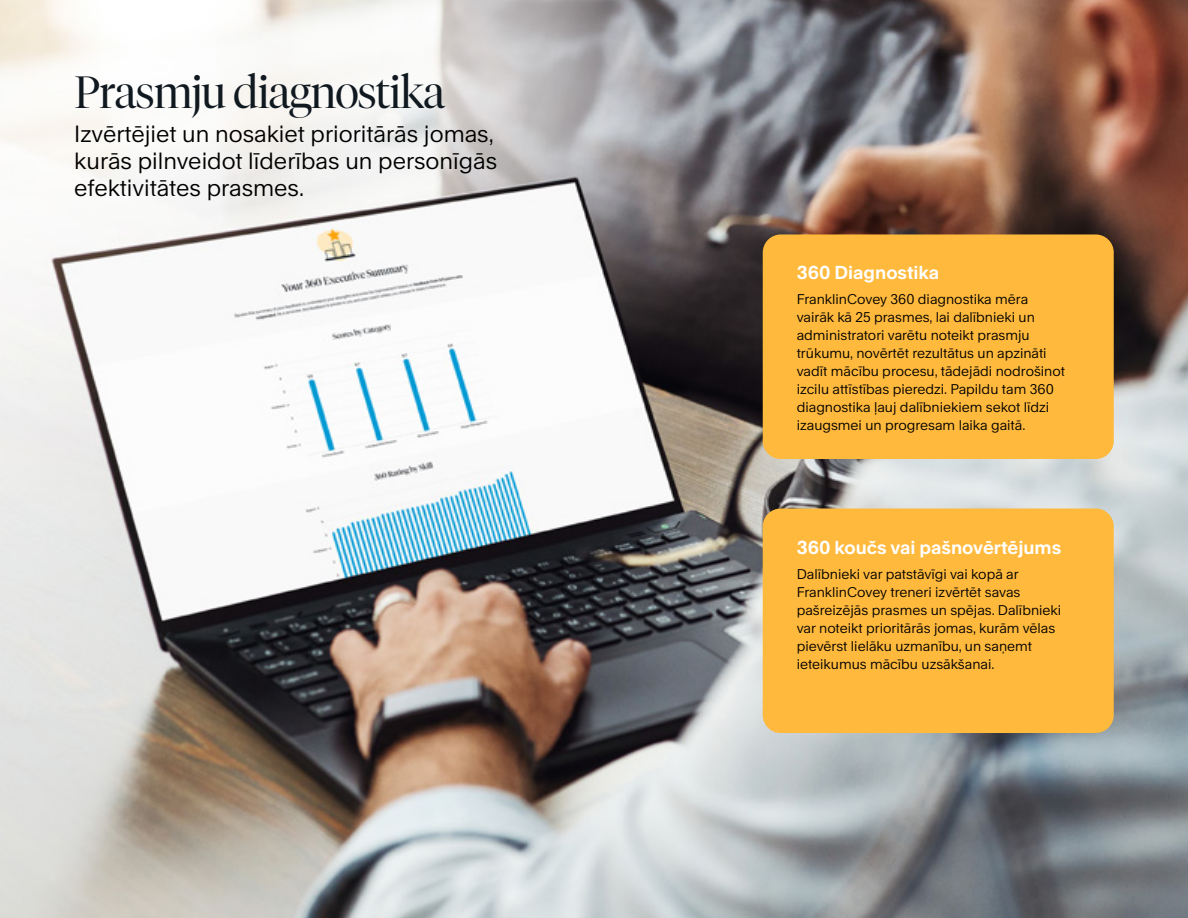
<style>
.page{position:relative;width:1188px;height:918px;background:#fff}
.page>*{position:absolute;margin:0;border:0;box-sizing:border-box;transform-origin:0 0}
.t1{font:300 45px "Tiempos Fine";letter-spacing:-.025em;color:#101820}
.t2{font:22.5px/27px "Rand";color:#000}
.t3{font:700 18px "Rand";color:#fff}
.t4{font:13.5px/18px "Rand";color:#000}
</style>
<div class="page">
<img style="left:0;top:0;width:1188px;height:918px">
<div style="left:763px;top:234px;width:351px;height:225px;background:#ffb93c;border-radius:18px"></div>
<div style="left:763px;top:508px;width:351px;height:225px;background:#ffb93c;border-radius:18px"></div>
<h1 class="t1" style="left:74px;top:66px;width:372px">Prasmju diagnostika</h1>
<h2 class="t2" style="left:74px;top:118px;width:424px">Izvērtējiet un nosakiet prioritārās jomas, kurās pilnveidot līderības un personīgās efektivitātes prasmes.</h2>
<h3 class="t3" style="left:797px;top:258px;width:144px">360 Diagnostika</h3>
<p class="t4" style="left:797px;top:289px;width:270px">FranklinCovey 360 diagnostika mēra vairāk kā 25 prasmes, lai dalībnieki un administratori varētu noteikt prasmju trūkumu, novērtēt rezultātus un apzināti vadīt mācību procesu, tādejādi nodrošinot izcilu attīstības pieredzi. Papildu tam 360 diagnostika ļauj dalībniekiem sekot līdzi izaugsmei un progresam laika gaitā.</p>
<h3 class="t3" style="left:797px;top:533px;width:266px">360 koučs vai pašnovērtējums</h3>
<p class="t4" style="left:797px;top:564px;width:266px">Dalībnieki var patstāvīgi vai kopā ar FranklinCovey treneri izvērtēt savas pašreizējās prasmes un spējas. Dalībnieki var noteikt prioritārās jomas, kurām vēlas pievērst lielāku uzmanību, un saņemt ieteikumus mācību uzsākšanai.</p>
</div>
